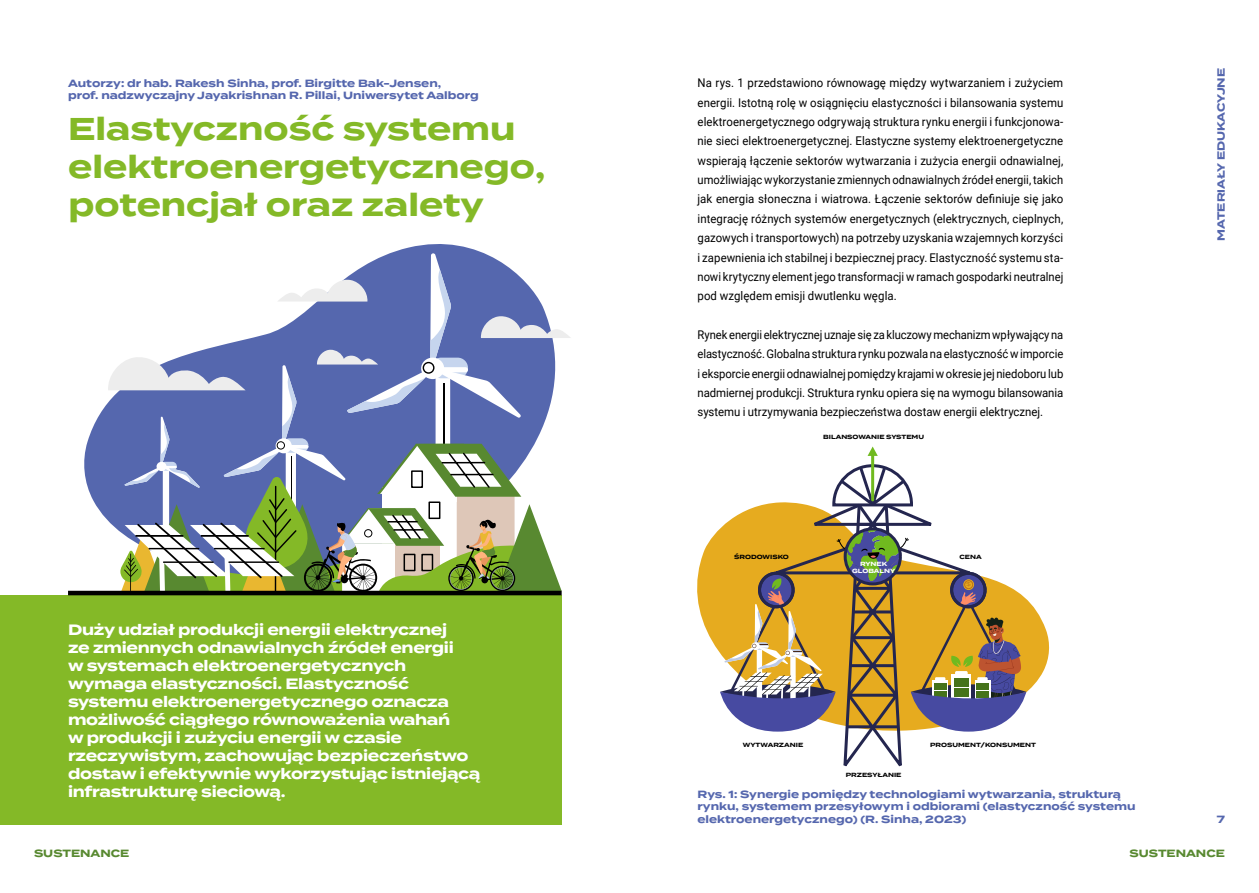
<style>
.page{position:relative;width:1259px;height:893px;background:#fff}
.page>*{position:absolute;margin:0;border:0;box-sizing:border-box;transform-origin:0 0}
.t1{font:700 31.5px/37.8px "Termina";color:#84b927}
.t2{font:700 15px/18px "Termina";letter-spacing:-.02em;color:#fff}
.t3{font:12px/19.4px "Roboto";color:#000;text-align:justify;scale:.95 1}
.t4{font:12px/19.4px "Roboto";color:#000;text-align:justify;scale:.93 1}
.t5{font:700 10.5px/12.6px "Termina";color:#5567ae}
.t6{font:700 10.5px "Termina";color:#588930}
.t7{font:700 6px "Termina";color:#000}
.t8{font:700 6px/7.2px "Termina";color:#fff;text-align:center}
.t9{font:5.55px "Termina";color:#ba701a}
</style>
<div class="page">
<svg style="left:697px;top:529px;width:353px;height:164px"></svg>
<hr style="left:871px;top:452px;width:3px;height:48px;background:#70ba1f">
<svg style="left:867px;top:446px;width:11px;height:10px"></svg>
<svg style="left:720px;top:463px;width:306px;height:304px"></svg>
<svg style="left:963px;top:579px;width:11px;height:11px"></svg>
<div style="left:964px;top:580px;width:9px;height:9px;border:1px solid #ba701a;border-radius:50%"></div>
<div style="left:0;top:595px;width:561px;height:230px;background:#84b927"></div>
<svg style="left:68px;top:252px;width:503px;height:343px"></svg>
<p class="t5" style="left:68px;top:77px;width:412px">Autorzy: dr hab. Rakesh Sinha, prof. Birgitte Bak-Jensen,<br>prof. nadzwyczajny Jayakrishnan R. Pillai, Uniwersytet Aalborg</p>
<p class="t5" style="left:1215px;top:241px;width:174px;rotate:-90deg">MATERIAŁY EDUKACYJNE</p>
<p class="t3" style="left:697px;top:73px;width:386px">Na rys. 1 przedstawiono równowagę między wytwarzaniem i zużyciem energii. Istotną rolę w osiągnięciu elastyczności i bilansowania systemu elektroenergetycznego odgrywają struktura rynku energii i funkcjonowa&shy;nie sieci elektroenergetycznej. Elastyczne systemy elektroenergetyczne wspierają łączenie sektorów wytwarzania i zużycia energii odnawialnej, umożliwiając wykorzystanie zmiennych odnawialnych źródeł energii, takich jak energia słoneczna i wiatrowa. Łączenie sektorów definiuje się jako integrację różnych systemów energetycznych (elektrycznych, cieplnych, gazowych i transportowych) na potrzeby uzyskania wzajemnych korzyści i zapewnienia ich stabilnej i bezpiecznej pracy. Elastyczność systemu sta&shy;nowi krytyczny element jego transformacji w ramach gospodarki neutralnej pod względem emisji dwutlenku węgla.</p>
<p class="t4" style="left:697px;top:324px;width:395px">Rynek energii elektrycznej uznaje się za kluczowy mechanizm wpływający na elastyczność. Globalna struktura rynku pozwala na elastyczność w imporcie i eksporcie energii odnawialnej pomiędzy krajami w okresie jej niedoboru lub nadmiernej produkcji. Struktura rynku opiera się na wymogu bilansowania systemu i utrzymywania bezpieczeństwa dostaw energii elektrycznej.</p>
<p class="t7" style="left:823px;top:433px;width:102px">BILANSOWANIE SYSTEMU</p>
<h1 class="t1" style="left:68px;top:111px;width:479px">Elastyczność systemu elektroenergetycznego, potencjał oraz zalety</h1>
<p class="t2" style="left:68px;top:621px;width:414px">Duży udział produkcji energii elektrycznej<br>ze zmiennych odnawialnych źródeł energii<br>w systemach elektroenergetycznych wymaga elastyczności. Elastyczność systemu elektroenergetycznego oznacza możliwość ciągłego równoważenia wahań<br>w produkcji i zużyciu energii w czasie rzeczywistym, zachowując bezpieczeństwo dostaw i efektywnie wykorzystując istniejącą infrastrukturę sieciową.</p>
<p class="t7" style="left:734px;top:552px;width:56px">ŚRODOWISKO</p>
<p class="t8" style="left:852px;top:560px;width:45px">RYNEK<br>GLOBALNY</p>
<p class="t7" style="left:959px;top:552px;width:24px">CENA</p>
<p class="t9" style="left:966px;top:580px;width:6px">$</p>
<p class="t7" style="left:743px;top:741px;width:62px">WYTWARZANIE</p>
<p class="t7" style="left:845px;top:771px;width:57px">PRZESYŁANIE</p>
<p class="t7" style="left:930px;top:741px;width:107px">PROSUMENT/KONSUMENT</p>
<p class="t5" style="left:697px;top:788px;width:439px">Rys. 1: Synergie pomiędzy technologiami wytwarzania, strukturą rynku, systemem przesyłowym i odbiorami (elastyczność systemu elektroenergetycznego) (R. Sinha, 2023)</p>
<p class="t5" style="left:1216px;top:813px;width:10px">7</p>
<p class="t6" style="left:34px;top:845px;width:97px">SUSTENANCE</p>
<p class="t6" style="left:1129px;top:845px;width:97px">SUSTENANCE</p>
</div>
